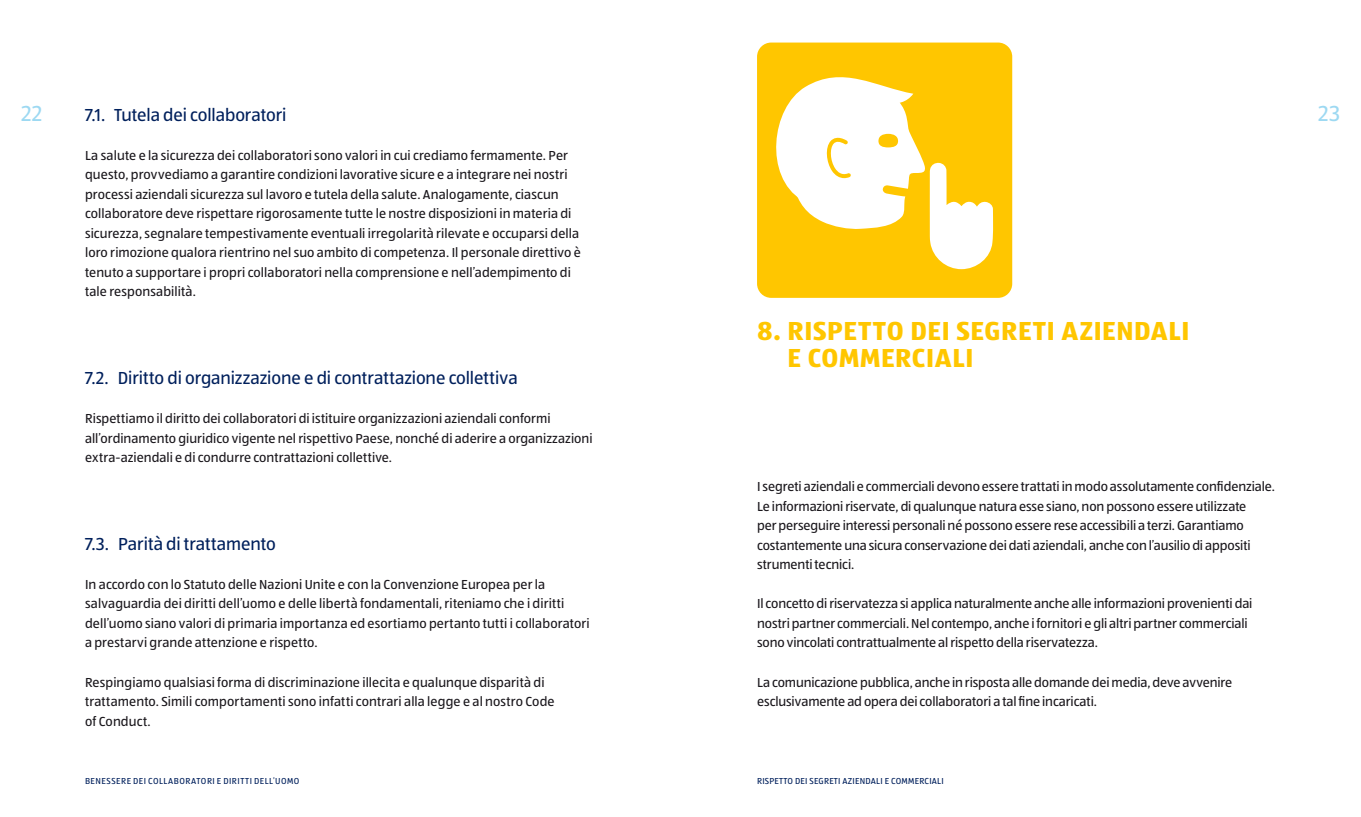
<style>
.page{position:relative;width:1361px;height:817px;background:#fff}
.page>*{position:absolute;margin:0;border:0;box-sizing:border-box;transform-origin:0 0}
.t1{font:700 27px/27px "ALDISUEDOT";letter-spacing:.025em;color:#ffc600}
.t2{font:22.5px "ALDISUEDOT";color:#9dd9f2}
.t3{font:18px "ALDISUEDOT";letter-spacing:-.005em;color:#00205c}
.t4{font:13.5px/19.5px "ALDISUEDOT";letter-spacing:.005em;color:#1a171c}
.t5{font:9px "ALDISUEDOT";letter-spacing:.05em;color:#00205c}
.t6{font:9px "ALDISUEDOT";letter-spacing:.025em;color:#00205c}
</style>
<div class="page">
<div style="left:757px;top:43px;width:255px;height:255px;background:#ffc600;border-radius:14px"></div>
<svg style="left:776px;top:77px;width:217px;height:192px"></svg>
<h2 class="t2" style="left:22px;top:98px;width:23px">22</h2>
<h3 class="t3" style="left:85px;top:103px;width:203px">7.1. Tutela dei collaboratori</h3>
<p class="t4" style="left:85px;top:145px;width:497px">La salute e la sicurezza dei collaboratori sono valori in cui crediamo fermamente. Per questo, provvediamo a garantire condizioni lavorative sicure e a integrare nei nostri processi aziendali sicurezza sul lavoro e tutela della salute. Analogamente, ciascun collaboratore deve rispettare rigorosamente tutte le nostre disposizioni in materia di sicurezza, segnalare tempestivamente eventuali irregolarità rilevate e occuparsi della loro rimozione qualora rientrino nel suo ambito di competenza. Il personale direttivo è tenuto a supportare i propri collaboratori nella comprensione e nell’adempimento di tale responsabilità.</p>
<h3 class="t3" style="left:85px;top:366px;width:434px">7.2. Diritto di organizzazione e di contrattazione collettiva</h3>
<p class="t4" style="left:85px;top:408px;width:509px">Rispettiamo il diritto dei collaboratori di istituire organizzazioni aziendali conformi all’ordinamento giuridico vigente nel rispettivo Paese, nonché di aderire a organizzazioni extra-aziendali e di condurre contrattazioni collettive.</p>
<h3 class="t3" style="left:85px;top:532px;width:192px">7.3. Parità di trattamento</h3>
<p class="t4" style="left:85px;top:574px;width:506px">In accordo con lo Statuto delle Nazioni Unite e con la Convenzione Europea per la salvaguardia dei diritti dell’uomo e delle libertà fondamentali, riteniamo che i diritti dell’uomo siano valori di primaria importanza ed esortiamo pertanto tutti i collaboratori a prestarvi grande attenzione e rispetto.</p>
<p class="t4" style="left:85px;top:671px;width:471px">Respingiamo qualsiasi forma di discriminazione illecita e qualunque disparità di trattamento. Simili comportamenti sono infatti contrari alla legge e al nostro Code of Conduct.</p>
<p class="t5" style="left:85px;top:775px;width:216px">BENESSERE DEI COLLABORATORI E DIRITTI DELL’UOMO</p>
<h2 class="t2" style="left:1318px;top:98px;width:23px">23</h2>
<h1 class="t1" style="left:787px;top:316px;width:403px;text-indent:-30px">8. RISPETTO DEI SEGRETI AZIENDALI<br>E COMMERCIALI</h1>
<p class="t4" style="left:757px;top:476px;width:519px">I segreti aziendali e commerciali devono essere trattati in modo assolutamente confidenziale.<br>Le informazioni riservate, di qualunque natura esse siano, non possono essere utilizzate<br>per perseguire interessi personali né possono essere rese accessibili a terzi. Garantiamo costantemente una sicura conservazione dei dati aziendali, anche con l’ausilio di appositi strumenti tecnici.</p>
<p class="t4" style="left:757px;top:593px;width:497px">Il concetto di riservatezza si applica naturalmente anche alle informazioni provenienti dai nostri partner commerciali. Nel contempo, anche i fornitori e gli altri partner commerciali sono vincolati contrattualmente al rispetto della riservatezza.</p>
<p class="t4" style="left:757px;top:671px;width:477px">La comunicazione pubblica, anche in risposta alle domande dei media, deve avvenire esclusivamente ad opera dei collaboratori a tal fine incaricati.</p>
<p class="t6" style="left:757px;top:775px;width:188px">RISPETTO DEI SEGRETI AZIENDALI E COMMERCIALI</p>
</div>
